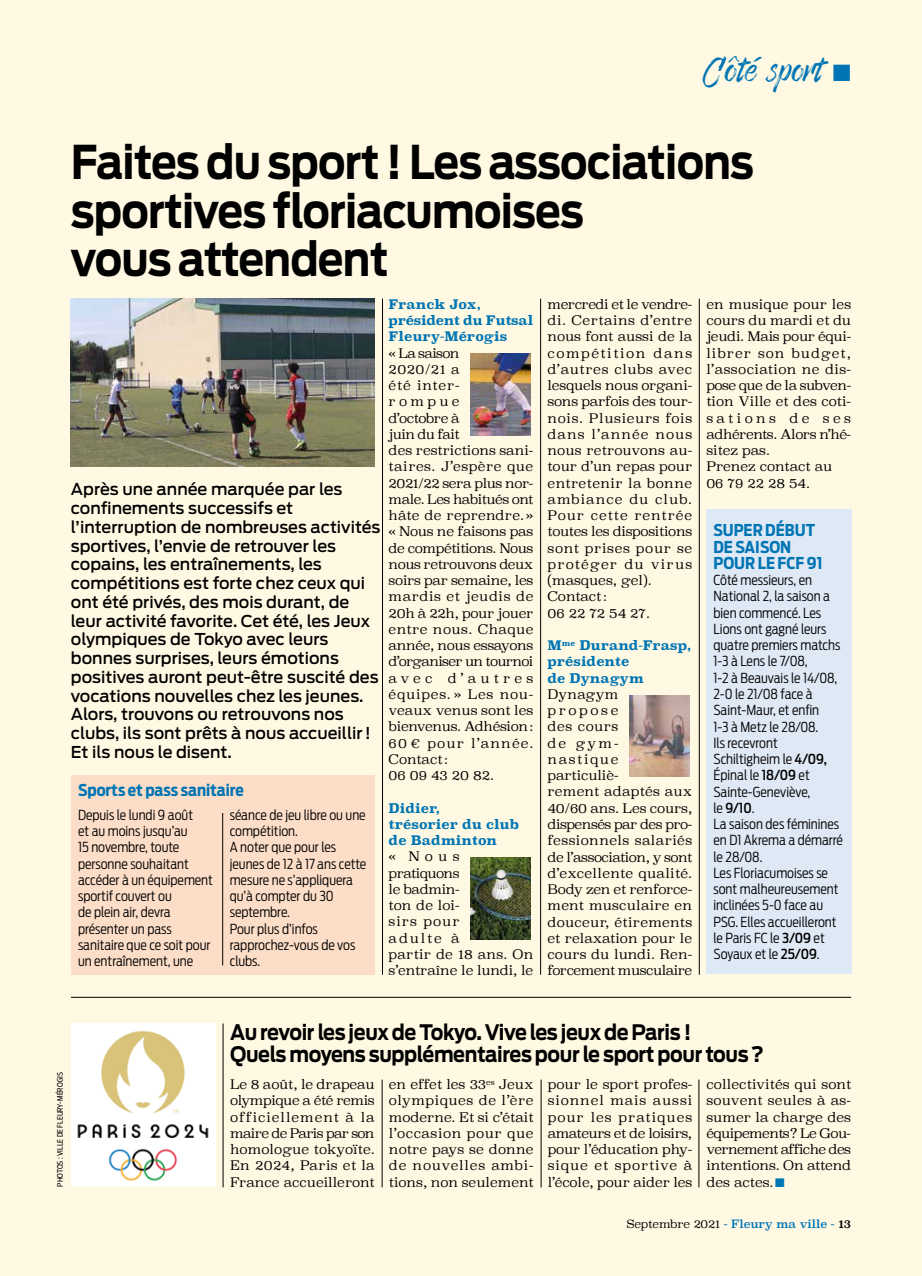
<style>
.page{position:relative;width:922px;height:1276px;background:#fff}
.page>*{position:absolute;margin:0;border:0;box-sizing:border-box;transform-origin:0 0}
.t1{font:700 46.25px/48.8px "Antenna";letter-spacing:-.02em;color:#000;scale:.9 1}
.t2{font:33.75px "Enjoythe Ride";color:#0075b3}
.t3{font:700 21.25px/21.2px "Antenna";letter-spacing:-.02em;color:#000;scale:.9 1}
.t4{font:500 16.25px/18.8px "Antenna";color:#000}
.t5{font:700 16.25px/16.2px "Antenna Cond";color:#0075b3}
.t6{font:300 13.75px/16.2px "Antenna Cond";color:#000}
.t7{font:300 13.12px/16.2px "Superclarendon";color:#000;text-align:justify}
.t8{font:300 13.12px/16.2px "Superclarendon";letter-spacing:-.02em;color:#000}
.t9{font:300 13.12px/16.2px "Superclarendon";letter-spacing:.02em;color:#000}
.t10{font:700 13.12px/16.2px "Superclarendon";color:#0075b3}
.t11{font:11.25px "Superclarendon";letter-spacing:-.01em;color:#0075b3}
.t12{font:7.5px "Antenna Cond";color:#000}
.s1{font-weight:500}
.s2{color:#0075b3}
.s3{font-weight:300;color:#000}
.s4{color:#000}
</style>
<div class="page">
<div style="left:0;top:0;width:921px;height:1276px;background:#fff9e3"></div>
<img style="left:470px;top:354px;width:60px;height:81px">
<img style="left:470px;top:858px;width:60px;height:81px">
<img style="left:629px;top:695px;width:60px;height:81px">
<hr style="left:540px;top:299px;width:1px;height:675px;background:#000">
<hr style="left:382px;top:299px;width:1px;height:675px;background:#000">
<hr style="left:699px;top:299px;width:1px;height:675px;background:#000">
<div style="left:71px;top:775px;width:303px;height:199px;background:#fcddc8"></div>
<div style="left:706px;top:510px;width:145px;height:464px;background:#dfe8f5"></div>
<div style="left:71px;top:1023px;width:144px;height:164px;background:#fff"></div>
<img style="left:77px;top:1030px;width:132px;height:151px">
<img style="left:71px;top:299px;width:303px;height:167px">
<hr style="left:382px;top:1079px;width:1px;height:108px;background:#000">
<hr style="left:223px;top:1023px;width:1px;height:164px;background:#000">
<hr style="left:540px;top:1079px;width:1px;height:108px;background:#000">
<hr style="left:222px;top:813px;width:1px;height:152px;background:#000">
<hr style="left:698px;top:1079px;width:1px;height:108px;background:#000">
<hr style="left:71px;top:997px;width:779px;height:1px;background:#000">
<h2 class="t2" style="left:704px;top:50px;width:148px">Côté sport ■</h2>
<h1 class="t1" style="left:71px;top:138px;width:760px">Faites du sport ! Les associations sportives floriacumoises<br>vous attendent</h1>
<p class="t4" style="left:71px;top:480px;width:311px">Après une année marquée par les confinements successifs et l’interruption de nombreuses activités sportives, l’envie de retrouver les copains, les entraînements, les compétitions est forte chez ceux qui ont été privés, des mois durant, de leur activité favorite. Cet été, les Jeux olympiques de Tokyo avec leurs bonnes surprises, leurs émotions positives auront peut-être suscité des vocations nouvelles chez les jeunes.<br>Alors, trouvons ou retrouvons nos clubs, ils sont prêts à nous accueillir!<br>Et ils nous le disent.</p>
<p class="t5" style="left:78px;top:782px;width:167px">Sports et pass sanitaire</p>
<p class="t6" style="left:78px;top:806px;width:136px">Depuis le lundi 9 août<br>et au moins jusqu’au<br>15 novembre, toute personne souhaitant accéder à un équipement sportif couvert ou<br>de plein air, devra présenter un pass sanitaire que ce soit pour un entraînement, une</p>
<p class="t6" style="left:230px;top:806px;width:138px">séance de jeu libre ou une compétition.<br>A noter que pour les jeunes de 12 à 17 ans cette mesure ne s’appliquera qu’à compter du 30 septembre.<br>Pour plus d’infos rapprochez-vous de vos clubs.</p>
<p class="t10" style="left:388px;top:296px;width:146px">Franck Jox, président du Futsal<br>Fleury-Mérogis</p>
<p class="t8" style="left:388px;top:346px;width:146px">« La saison<br>2020/21 a<br>été inter&shy;rompue<br>d’octobre à<br>juin du fait<br>des restrictions sani&shy;taires. J’espère que<br>2021/22 sera plus nor&shy;male. Les habitués ont hâte de reprendre. » « Nous ne faisons pas de compétitions. Nous nous retrouvons deux soirs par semaine, les mardis et jeudis de<br>20h à 22h, pour jouer entre nous. Chaque année, nous essayons d’organiser un tournoi avec d’autres équipes. » Les nou&shy;veaux venus sont les bienvenus. Adhésion:<br>60 € pour l’année.<br>Contact:<br>06 09 43 20 82.</p>
<p class="t10" style="left:388px;top:800px;width:132px">Didier,<br>trésorier du club de Badminton</p>
<p class="t7" style="left:388px;top:849px;width:146px;text-align:left">« Nous pratiquons<br>le badmin-<br>ton de loi-<br>sirs pour<br>adulte à<br>partir de 18 ans. On s’entraîne le lundi, le</p>
<p class="t9" style="left:547px;top:297px;width:146px">mercredi et le vendre&shy;di. Certains d’entre nous font aussi de la compétition dans d’autres clubs avec lesquels nous organi&shy;sons parfois des tour&shy;nois. Plusieurs fois dans l’année nous nous retrouvons au&shy;tour d’un repas pour entretenir la bonne ambiance du club.<br>Pour cette rentrée toutes les dispositions sont prises pour se protéger du virus (masques, gel).<br>Contact:<br>06 22 72 54 27.</p>
<p class="t10" style="left:547px;top:638px;width:145px">M<sup>me</sup> Durand-Frasp, présidente<br>de Dynagym</p>
<p class="t7" style="left:547px;top:687px;width:146px;text-align:left">Dynagym propose<br>des cours<br>de gym&shy;nastique particuliè-<br>rement adaptés aux<br>40/60 ans. Les cours, dispensés par des pro&shy;fessionnels salariés de l’association, y sont d’excellente qualité.<br>Body zen et renforce&shy;ment musculaire en douceur, étirements et relaxation pour le cours du lundi. Ren&shy;forcement musculaire</p>
<p class="t7" style="left:706px;top:297px;width:146px;text-align:left">en musique pour les cours du mardi et du jeudi. Mais pour équi&shy;librer son budget, l’association ne dis&shy;pose que de la subven&shy;tion Ville et des coti&shy;sations de ses adhérents. Alors n’hé&shy;sitez pas.<br>Prenez contact au<br>06 79 22 28 54.</p>
<p class="t5" style="left:713px;top:522px;width:111px">SUPER DÉBUT<br>DE SAISON<br>POUR LE FCF 91</p>
<p class="t6" style="left:713px;top:572px;width:131px">Côté messieurs, en<br>National 2, la saison a bien commencé. Les<br>Lions ont gagné leurs quatre premiers matchs<br>1-3 à Lens le 7/08,<br>1-2 à Beauvais le 14/08,<br>2-0 le 21/08 face à<br>Saint-Maur, et enfin<br>1-3 à Metz le 28/08.<br>Ils recevront<br>Schiltigheim le <span class="s1">4/09,<br></span>Épinal le <span class="s1">18/09</span> et<br>Sainte-Geneviève,<br>le <span class="s1">9/10</span>.<br>La saison des féminines en D1 Akrema a démarré le 28/08.<br>Les Floriacumoises se sont malheureusement inclinées 5-0 face au<br>PSG. Elles accueilleront le Paris FC le <span class="s1">3/09</span> et<br>Soyaux et le <span class="s1">25/09</span>.</p>
<h3 class="t3" style="left:230px;top:1022px;width:594px">Au revoir les jeux de Tokyo. Vive les jeux de Paris !<br>Quels moyens supplémentaires pour le sport pour tous?</h3>
<p class="t12" style="left:56px;top:1186px;width:116px;rotate:-90deg">PHOTOS : VILLE DE FLEURY-MÉROGIS</p>
<p class="t7" style="left:230px;top:1077px;width:146px">Le 8 août, le drapeau olympique a été remis officiellement à la maire de Paris par son homologue tokyoïte.<br>En 2024, Paris et la France accueilleront</p>
<p class="t7" style="left:389px;top:1077px;width:146px">en effet les 33<sup>es</sup> Jeux olympiques de l’ère moderne. Et si c’était l’occasion pour que notre pays se donne de nouvelles ambi&shy;tions, non seulement</p>
<p class="t7" style="left:547px;top:1077px;width:146px">pour le sport profes&shy;sionnel mais aussi pour les pratiques amateurs et de loisirs, pour l’éducation phy&shy;sique et sportive à l’école, pour aider les</p>
<p class="t7" style="left:706px;top:1077px;width:146px">collectivités qui sont souvent seules à as&shy;sumer la charge des équipements? Le Gou&shy;vernement affiche des intentions. On attend des actes.<span class="s2">■</span></p>
<p class="t11" style="left:626px;top:1216px;width:226px"><span class="s3">Septembre 2021</span> - Fleury ma ville - <span class="s4">13</span></p>
</div>
